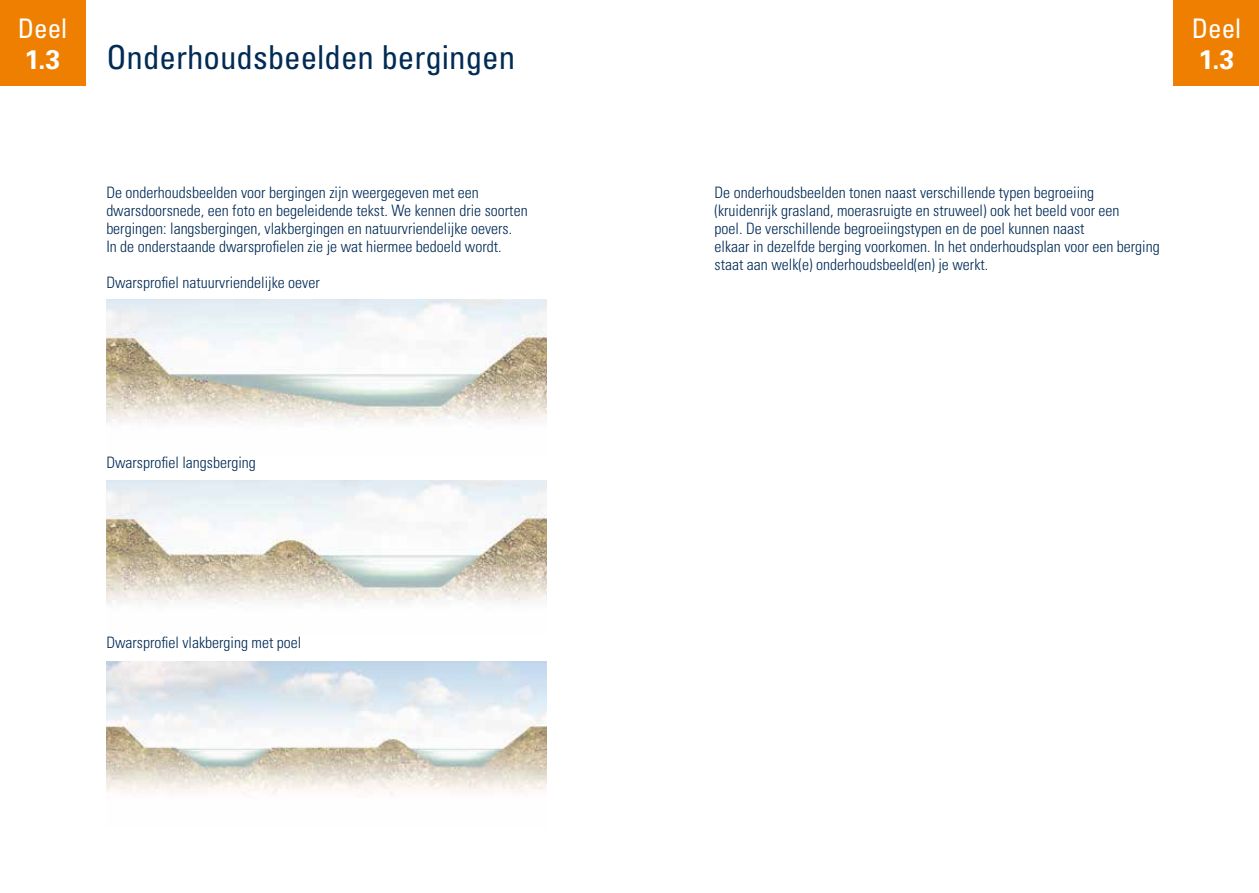
<style>
.page{position:relative;width:1259px;height:893px;background:#fff}
.page>*{position:absolute;margin:0;border:0;box-sizing:border-box;transform-origin:0 0}
.t1{font:condensed 33px "Univers";color:#002b55}
.t2{font:condensed 27px/31.5px "Univers";color:#fff}
.t3{font:300 condensed 15.75px/18px "Univers";color:#002b55}
.s1{font-weight:700;font-stretch:normal}
</style>
<div class="page">
<div style="left:0;top:0;width:85px;height:85px;background:#ee7f00"></div>
<img style="left:106px;top:299px;width:441px;height:124px">
<img style="left:106px;top:480px;width:441px;height:124px">
<img style="left:106px;top:661px;width:441px;height:134px">
<div style="left:1174px;top:0;width:85px;height:85px;background:#ee7f00"></div>
<p class="t2" style="left:18px;top:12px;width:51px">Deel<br><span class="s1">1.3</span></p>
<p class="t1" style="left:106px;top:37px;width:410px">Onderhoudsbeelden bergingen</p>
<p class="t3" style="left:106px;top:183px;width:423px">De onderhoudsbeelden voor bergingen zijn weergegeven met een dwarsdoorsnede, een foto en begeleidende tekst. We kennen drie soorten bergingen: langsbergingen, vlakbergingen en natuurvriendelijke oevers.<br>In de onderstaande dwarsprofielen zie je wat hiermee bedoeld wordt.</p>
<p class="t3" style="left:106px;top:273px;width:215px">Dwarsprofiel natuurvriendelijke oever</p>
<p class="t3" style="left:106px;top:453px;width:151px">Dwarsprofiel langsberging</p>
<p class="t3" style="left:106px;top:633px;width:197px">Dwarsprofiel vlakberging met poel</p>
<p class="t2" style="left:1191px;top:12px;width:51px">Deel<br><span class="s1">1.3</span></p>
<p class="t3" style="left:714px;top:183px;width:447px">De onderhoudsbeelden tonen naast verschillende typen begroeiing (kruidenrijk grasland, moerasruigte en struweel) ook het beeld voor een<br>poel. De verschillende begroeiingstypen en de poel kunnen naast<br>elkaar in dezelfde berging voorkomen. In het onderhoudsplan voor een berging staat aan welk(e) onderhoudsbeeld(en) je werkt.</p>
</div>
